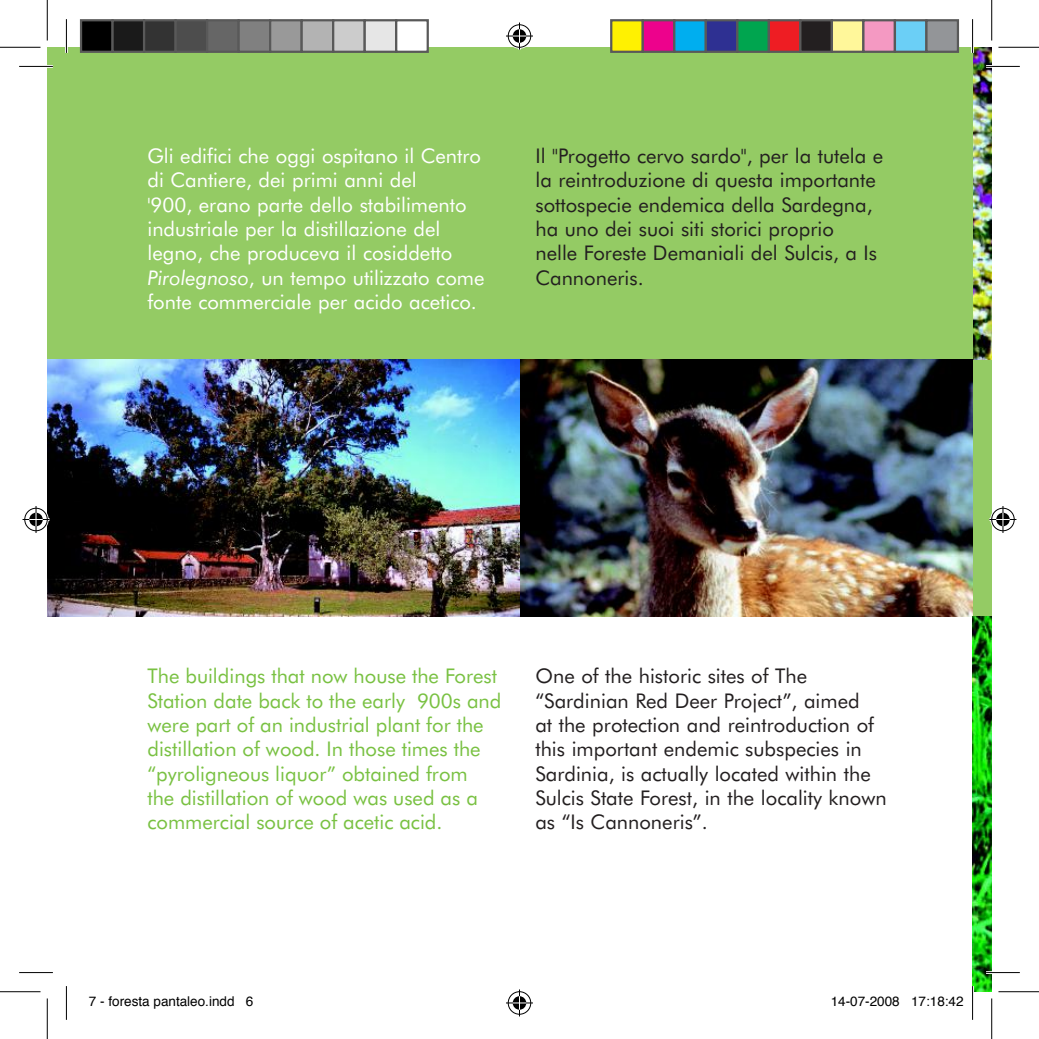
<style>
.page{position:relative;width:1039px;height:1039px;background:#fff}
.page>*{position:absolute;margin:0;border:0;box-sizing:border-box;transform-origin:0 0}
.Normale{font:20.25px/24.3px "Futura BT";color:#231f20}
.t1{font:20.25px/24.3px "Futura BT";color:#79c142}
.Normale-2{font:20.25px/24.3px "Futura BT";color:#fff}
.t2{font:13.5px "Helvetica";color:#000}
.s1{font-style:italic}
</style>
<div class="page">
<img style="left:972px;top:47px;width:19px;height:313px">
<div style="left:972px;top:360px;width:19px;height:256px;background:#94cb64"></div>
<div style="left:47px;top:47px;width:925px;height:348px;background:#94cb64"></div>
<img style="left:519px;top:360px;width:453px;height:256px">
<img style="left:47px;top:360px;width:472px;height:256px">
<img style="left:972px;top:616px;width:19px;height:375px">
<hr style="left:19px;top:65px;width:34px;height:3px;background:#fff">
<hr style="left:986px;top:65px;width:33px;height:3px;background:#fff">
<hr style="left:986px;top:971px;width:33px;height:2px;background:#fff">
<hr style="left:65px;top:19px;width:3px;height:34px;background:#fff">
<hr style="left:971px;top:19px;width:2px;height:34px;background:#fff">
<hr style="left:19px;top:66px;width:34px;height:1px;background:#000">
<hr style="left:986px;top:66px;width:33px;height:1px;background:#000">
<hr style="left:19px;top:972px;width:34px;height:1px;background:#000">
<hr style="left:986px;top:972px;width:33px;height:1px;background:#000">
<hr style="left:66px;top:19px;width:1px;height:34px;background:#000">
<hr style="left:66px;top:986px;width:1px;height:33px;background:#000">
<hr style="left:972px;top:19px;width:1px;height:34px;background:#000">
<hr style="left:972px;top:986px;width:1px;height:33px;background:#000">
<hr style="left:0;top:47px;width:40px;height:1px;background:#000">
<hr style="left:998px;top:47px;width:40px;height:1px;background:#000">
<hr style="left:0;top:991px;width:40px;height:1px;background:#000">
<hr style="left:998px;top:991px;width:40px;height:1px;background:#000">
<hr style="left:47px;top:0;width:1px;height:41px;background:#000">
<hr style="left:47px;top:998px;width:1px;height:40px;background:#000">
<hr style="left:991px;top:0;width:1px;height:41px;background:#000">
<hr style="left:991px;top:998px;width:1px;height:40px;background:#000">
<svg style="left:506px;top:23px;width:27px;height:27px"></svg>
<svg style="left:506px;top:989px;width:27px;height:27px"></svg>
<svg style="left:23px;top:506px;width:27px;height:27px"></svg>
<svg style="left:989px;top:506px;width:27px;height:27px"></svg>
<div style="left:81px;top:20px;width:32px;height:32px;background:#000"></div>
<div style="left:80px;top:19px;width:34px;height:34px;border:2px solid #595959"></div>
<div style="left:113px;top:20px;width:31px;height:32px;background:#1a1a1a"></div>
<div style="left:111px;top:19px;width:34px;height:34px;border:2px solid #595959"></div>
<div style="left:144px;top:20px;width:32px;height:32px;background:#333"></div>
<div style="left:143px;top:19px;width:34px;height:34px;border:2px solid #595959"></div>
<div style="left:176px;top:20px;width:31px;height:32px;background:#4d4d4d"></div>
<div style="left:174px;top:19px;width:34px;height:34px;border:2px solid #595959"></div>
<div style="left:207px;top:20px;width:32px;height:32px;background:#666"></div>
<div style="left:206px;top:19px;width:34px;height:34px;border:2px solid #595959"></div>
<div style="left:239px;top:20px;width:31px;height:32px;background:#808080"></div>
<div style="left:237px;top:19px;width:34px;height:34px;border:2px solid #595959"></div>
<div style="left:270px;top:20px;width:32px;height:32px;background:#999"></div>
<div style="left:269px;top:19px;width:34px;height:34px;border:2px solid #595959"></div>
<div style="left:302px;top:20px;width:31px;height:32px;background:#b3b3b3"></div>
<div style="left:300px;top:19px;width:34px;height:34px;border:2px solid #595959"></div>
<div style="left:333px;top:20px;width:32px;height:32px;background:#ccc"></div>
<div style="left:332px;top:19px;width:34px;height:34px;border:2px solid #595959"></div>
<div style="left:365px;top:20px;width:31px;height:32px;background:#e6e6e6"></div>
<div style="left:363px;top:19px;width:34px;height:34px;border:2px solid #595959"></div>
<div style="left:396px;top:20px;width:32px;height:32px;background:#fff"></div>
<div style="left:395px;top:19px;width:34px;height:34px;border:2px solid #595959"></div>
<div style="left:611px;top:20px;width:31px;height:32px;background:#fff101"></div>
<div style="left:610px;top:19px;width:34px;height:34px;border:2px solid #595959"></div>
<div style="left:642px;top:20px;width:32px;height:32px;background:#ed028c"></div>
<div style="left:641px;top:19px;width:34px;height:34px;border:2px solid #595959"></div>
<div style="left:674px;top:20px;width:31px;height:32px;background:#00aeef"></div>
<div style="left:673px;top:19px;width:34px;height:34px;border:2px solid #595959"></div>
<div style="left:705px;top:20px;width:32px;height:32px;background:#2e3092"></div>
<div style="left:704px;top:19px;width:34px;height:34px;border:2px solid #595959"></div>
<div style="left:737px;top:20px;width:31px;height:32px;background:#00a54f"></div>
<div style="left:736px;top:19px;width:34px;height:34px;border:2px solid #595959"></div>
<div style="left:768px;top:20px;width:32px;height:32px;background:#ee1d23"></div>
<div style="left:767px;top:19px;width:34px;height:34px;border:2px solid #595959"></div>
<div style="left:800px;top:20px;width:31px;height:32px;background:#231f20"></div>
<div style="left:799px;top:19px;width:34px;height:34px;border:2px solid #595959"></div>
<div style="left:831px;top:20px;width:32px;height:32px;background:#fff79a"></div>
<div style="left:830px;top:19px;width:34px;height:34px;border:2px solid #595959"></div>
<div style="left:863px;top:20px;width:31px;height:32px;background:#f499c2"></div>
<div style="left:862px;top:19px;width:34px;height:34px;border:2px solid #595959"></div>
<div style="left:894px;top:20px;width:32px;height:32px;background:#6bcff6"></div>
<div style="left:893px;top:19px;width:34px;height:34px;border:2px solid #595959"></div>
<div style="left:926px;top:20px;width:31px;height:32px;background:#939598"></div>
<div style="left:925px;top:19px;width:34px;height:34px;border:2px solid #595959"></div>
<p class="Normale-2" style="left:147px;top:143px;width:338px">Gli edifici che oggi ospitano il Centro di Cantiere, dei primi anni del<br>'900, erano parte dello stabilimento industriale per la distillazione del legno, che produceva il cosiddetto <span class="s1">Pirolegnoso</span>, un tempo utilizzato come fonte commerciale per acido acetico.</p>
<p class="Normale" style="left:535px;top:143px;width:349px">Il "Progetto cervo sardo", per la tutela e la reintroduzione di questa importante sottospecie endemica della Sardegna, ha uno dei suoi siti storici proprio<br>nelle Foreste Demaniali del Sulcis, a Is Cannoneris.</p>
<p class="t1" style="left:147px;top:663px;width:355px">The buildings that now house the Forest Station date back to the early ′900s and were part of an industrial plant for the distillation of wood. In those times the “pyroligneous liquor” obtained from<br>the distillation of wood was used as a commercial source of acetic acid.</p>
<p class="Normale" style="left:535px;top:663px;width:353px">One of the historic sites of The “Sardinian Red Deer Project”, aimed<br>at the protection and reintroduction of this important endemic subspecies in Sardinia, is actually located within the Sulcis State Forest, in the locality known as “Is Cannoneris”.</p>
<p class="t2" style="left:89px;top:991px;width:166px">7 - foresta pantaleo.indd 6</p>
<p class="t2" style="left:830px;top:991px;width:134px">14-07-2008 17:18:42</p>
</div>
